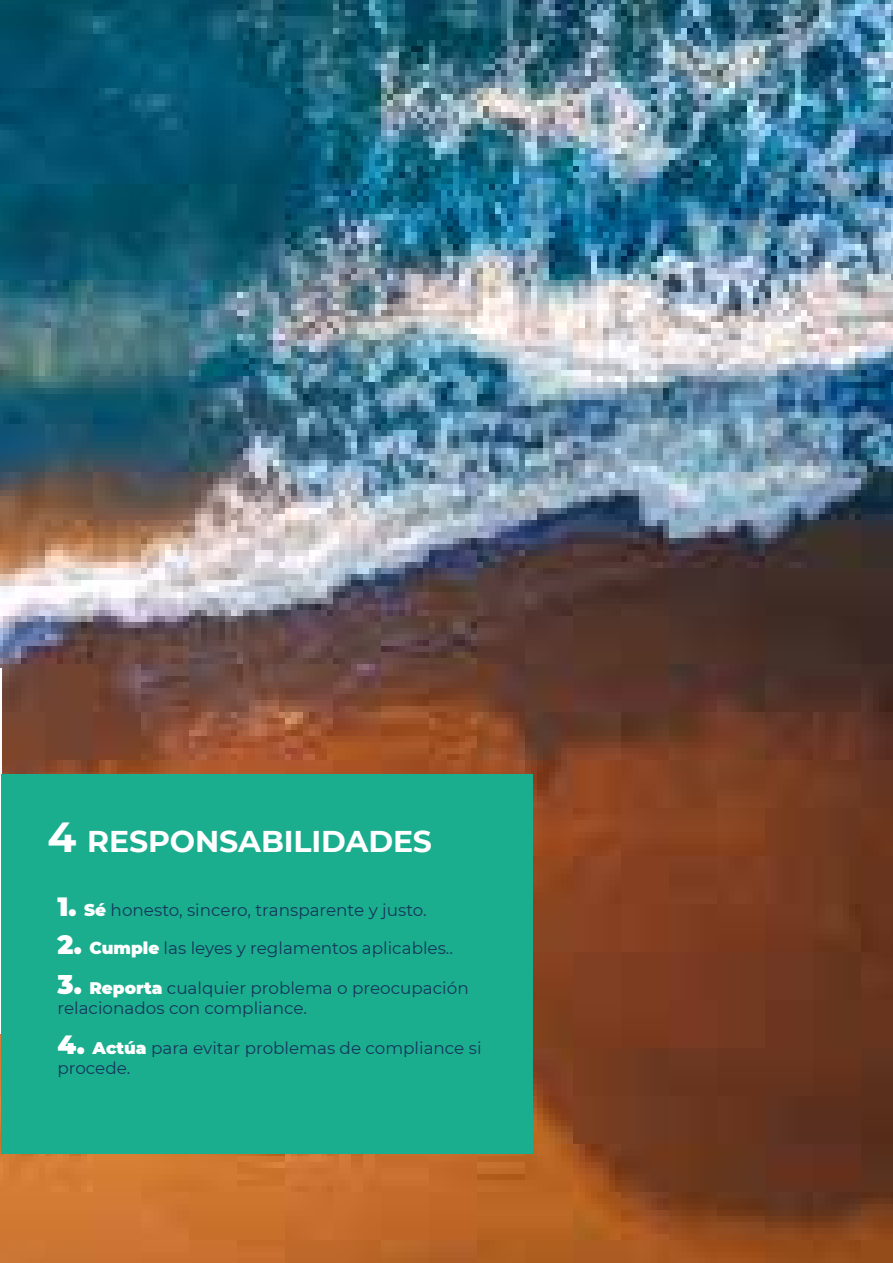
<style>
.page{position:relative;width:893px;height:1263px;background:#fff}
.page>*{position:absolute;margin:0;border:0;box-sizing:border-box;transform-origin:0 0}
.t1{font:700 42px "Montserrat";color:#fff}
.t2{font:700 30px "Montserrat";letter-spacing:-.005em;color:#fff}
.t3{font:16.8px/20.4px "Montserrat";color:#15375c}
.s1{font-weight:900;font-size:26.4px;color:#fff}
.s2{font-weight:900;color:#fff}
</style>
<div class="page">
<img style="left:0;top:0;width:893px;height:1263px">
<hr style="left:0;top:668px;width:1px;height:365px;background:#fff">
<div style="left:1px;top:774px;width:531px;height:379px;background:#1aae8e"></div>
<h1 class="t1" style="left:48px;top:807px;width:30px">4</h1>
<h2 class="t2" style="left:87px;top:820px;width:346px">RESPONSABILIDADES</h2>
<p class="t3" style="left:58px;top:899px;width:371px"><span class="s1">1.</span> <span class="s2">Sé</span> honesto, sincero, transparente y justo.</p>
<p class="t3" style="left:58px;top:938px;width:397px"><span class="s1">2.</span> <span class="s2">Cumple</span> las leyes y reglamentos aplicables..</p>
<p class="t3" style="left:58px;top:977px;width:413px"><span class="s1">3.</span> <span class="s2">Reporta</span> cualquier problema o preocupación relacionados con compliance.</p>
<p class="t3" style="left:58px;top:1037px;width:426px"><span class="s1">4.</span> <span class="s2">Actúa</span> para evitar problemas de compliance si procede.</p>
</div>
